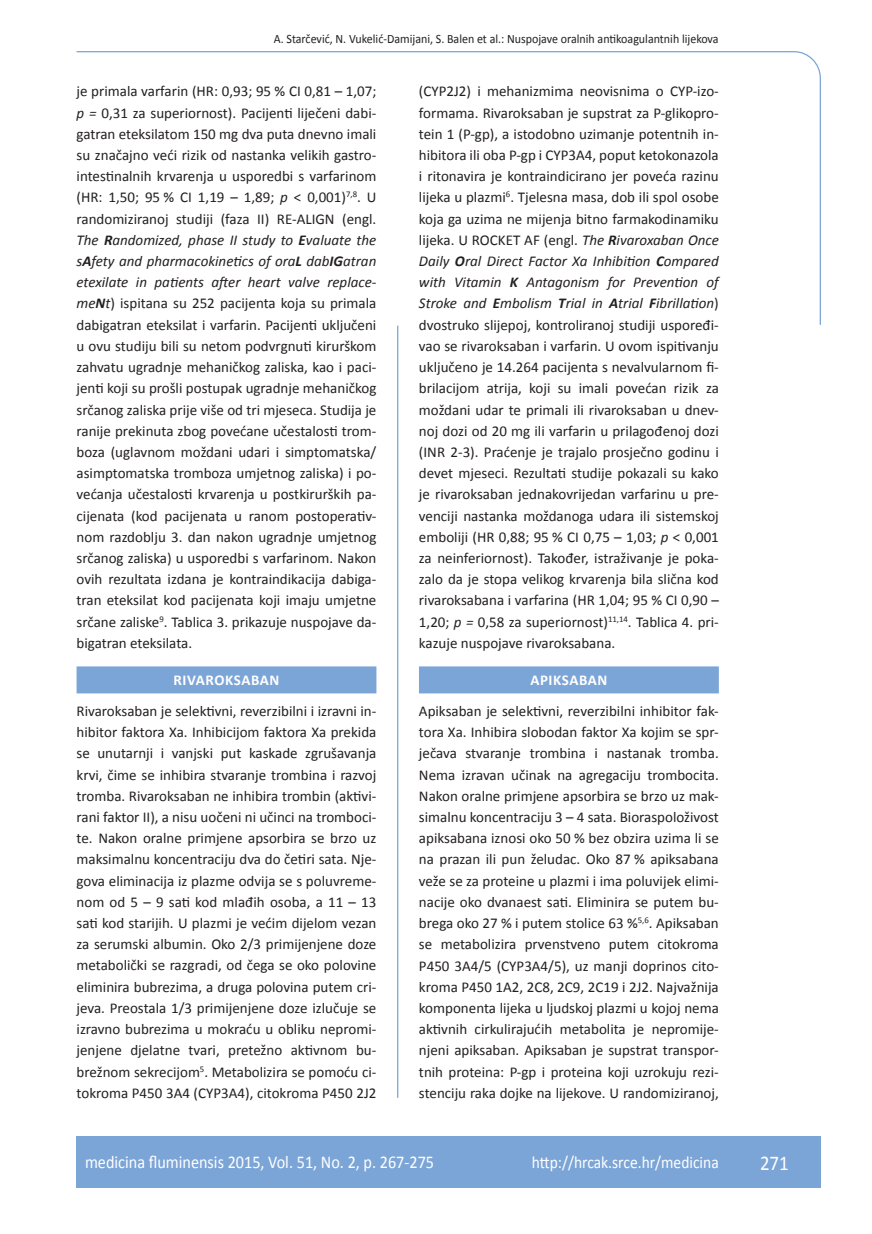
<style>
.page{position:relative;width:872px;height:1234px;background:#fff}
.page>*{position:absolute;margin:0;border:0;box-sizing:border-box;transform-origin:0 0}
.t1{font:21px "Calibri";color:#fff;scale:.9 1}
.t2{font:18px "Calibri";color:#fff;scale:.9 1}
.t3{font:17.25px "Calibri";color:#fff;scale:.9 1}
.t4{font:15px/21.1px "Calibri";color:#231f20;text-align:justify}
.t5{font:700 15px "Calibri";letter-spacing:.04em;color:#fff}
.t6{font:12.75px "Calibri";color:#231f20;scale:.94 1}
.s1{font-style:italic}
.s2{font-weight:700;font-style:italic}
</style>
<div class="page">
<svg style="left:76px;top:51px;width:745px;height:275px"></svg>
<hr style="left:397px;top:325px;width:1px;height:772px;background:#7ca5d7">
<div style="left:77px;top:1135px;width:744px;height:51px;background:#7ca5d7"></div>
<div style="left:77px;top:666px;width:299px;height:27px;background:#7ca5d7"></div>
<div style="left:419px;top:666px;width:300px;height:27px;background:#7ca5d7"></div>
<p class="t6" style="left:274px;top:30px;width:475px">A. Starčević, N. Vukelić-Damijani, S. Balen et al.: Nuspojave oralnih antikoagulantnih lijekova</p>
<p class="t4" style="left:77px;top:80px;width:301px">je primala varfarin (HR: 0,93; 95 % CI 0,81 – 1,07; <span class="s1">p =</span> 0,31 za superiornost). Pacijenti liječeni dabi&shy;gatran eteksilatom 150 mg dva puta dnevno imali su značajno veći rizik od nastanka velikih gastro&shy;intestinalnih krvarenja u usporedbi s varfarinom (HR: 1,50; 95 % CI 1,19 – 1,89; <span class="s1">p</span> &lt; 0,001)<sup>7,8</sup>. U randomiziranoj studiji (faza II) RE-ALIGN (engl.<br><span class="s1">The</span> <span class="s2">R</span><span class="s1">andomized, phase II study to</span> <span class="s2">E</span><span class="s1">valuate the s</span><span class="s2">A</span><span class="s1">fety and pharmacokinetics of ora</span><span class="s2">L</span> <span class="s1">dab</span><span class="s2">IG</span><span class="s1">atran etexilate in patients after heart valve replace&shy;me</span><span class="s2">N</span><span class="s1">t</span>) ispitana su 252 pacijenta koja su primala dabigatran eteksilat i varfarin. Pacijenti uključeni u ovu studiju bili su netom podvrgnuti kirurškom zahvatu ugradnje mehaničkog zaliska, kao i paci&shy;jenti koji su prošli postupak ugradnje mehaničkog srčanog zaliska prije više od tri mjeseca. Studija je ranije prekinuta zbog povećane učestalosti trom&shy;boza (uglavnom moždani udari i simptomatska/ asimptomatska tromboza umjetnog zaliska) i po&shy;većanja učestalosti krvarenja u postkirurških pa&shy;cijenata (kod pacijenata u ranom postoperativ&shy;nom razdoblju 3. dan nakon ugradnje umjetnog srčanog zaliska) u usporedbi s varfarinom. Nakon ovih rezultata izdana je kontraindikacija dabiga&shy;tran eteksilat kod pacijenata koji imaju umjetne srčane zaliske<sup>9</sup>. Tablica 3. prikazuje nuspojave da&shy;bigatran eteksilata.</p>
<p class="t5" style="left:174px;top:670px;width:107px">RIVAROKSABAN</p>
<p class="t4" style="left:77px;top:699px;width:301px">Rivaroksaban je selektivni, reverzibilni i izravni in&shy;hibitor faktora Xa. Inhibicijom faktora Xa prekida se unutarnji i vanjski put kaskade zgrušavanja krvi, čime se inhibira stvaranje trombina i razvoj tromba. Rivaroksaban ne inhibira trombin (aktivi&shy;rani faktor II), a nisu uočeni ni učinci na tromboci&shy;te. Nakon oralne primjene apsorbira se brzo uz maksimalnu koncentraciju dva do četiri sata. Nje&shy;gova eliminacija iz plazme odvija se s poluvreme&shy;nom od 5 – 9 sati kod mlađih osoba, a 11 – 13 sati kod starijih. U plazmi je većim dijelom vezan za serumski albumin. Oko 2/3 primijenjene doze metabolički se razgradi, od čega se oko polovine eliminira bubrezima, a druga polovina putem cri&shy;jeva. Preostala 1/3 primijenjene doze izlučuje se izravno bubrezima u mokraću u obliku nepromi&shy;jenjene djelatne tvari, pretežno aktivnom bu&shy;brežnom sekrecijom<sup>5</sup>. Metabolizira se pomoću ci&shy;tokroma P450 3A4 (CYP3A4), citokroma P450 2J2</p>
<p class="t4" style="left:419px;top:80px;width:301px">(CYP2J2) i mehanizmima neovisnima o CYP-izo&shy;formama. Rivaroksaban je supstrat za P-glikopro&shy;tein 1 (P-gp), a istodobno uzimanje potentnih in&shy;hibitora ili oba P-gp i CYP3A4, poput ketokonazola i ritonavira je kontraindicirano jer poveća razinu lijeka u plazmi<sup>6</sup>. Tjelesna masa, dob ili spol osobe koja ga uzima ne mijenja bitno farmakodinamiku lijeka. U ROCKET AF (engl. <span class="s1">The</span> <span class="s2">R</span><span class="s1">ivaroxaban Once Daily</span> <span class="s2">O</span><span class="s1">ral Direct Factor Xa Inhibition</span> <span class="s2">C</span><span class="s1">ompared with Vitamin</span> <span class="s2">K</span> <span class="s1">Antagonism for Prevention of Stroke and</span> <span class="s2">E</span><span class="s1">mbolism</span> <span class="s2">T</span><span class="s1">rial in</span> <span class="s2">A</span><span class="s1">trial</span> <span class="s2">F</span><span class="s1">ibrillation</span>) dvostruko slijepoj, kontroliranoj studiji uspoređi&shy;vao se rivaroksaban i varfarin. U ovom ispitivanju uključeno je 14.264 pacijenta s nevalvularnom fi&shy;brilacijom atrija, koji su imali povećan rizik za moždani udar te primali ili rivaroksaban u dnev&shy;noj dozi od 20 mg ili varfarin u prilagođenoj dozi (INR 2-3). Praćenje je trajalo prosječno godinu i devet mjeseci. Rezultati studije pokazali su kako je rivaroksaban jednakovrijedan varfarinu u pre&shy;venciji nastanka moždanoga udara ili sistemskoj emboliji (HR 0,88; 95 % CI 0,75 – 1,03; <span class="s1">p</span> &lt; 0,001 za neinferiornost). Također, istraživanje je poka&shy;zalo da je stopa velikog krvarenja bila slična kod rivaroksabana i varfarina (HR 1,04; 95 % CI 0,90 – 1,20; <span class="s1">p =</span> 0,58 za superiornost)<sup>11,14</sup>. Tablica 4. pri&shy;kazuje nuspojave rivaroksabana.</p>
<p class="t5" style="left:530px;top:670px;width:79px">APIKSABAN</p>
<p class="t4" style="left:419px;top:699px;width:301px">Apiksaban je selektivni, reverzibilni inhibitor fak&shy;tora Xa. Inhibira slobodan faktor Xa kojim se spr&shy;ječava stvaranje trombina i nastanak tromba.<br>Nema izravan učinak na agregaciju trombocita.<br>Nakon oralne primjene apsorbira se brzo uz mak&shy;simalnu koncentraciju 3 – 4 sata. Bioraspoloživost apiksabana iznosi oko 50 % bez obzira uzima li se na prazan ili pun želudac. Oko 87 % apiksabana veže se za proteine u plazmi i ima poluvijek elimi&shy;nacije oko dvanaest sati. Eliminira se putem bu&shy;brega oko 27 % i putem stolice 63 %<sup>5,6</sup>. Apiksaban se metabolizira prvenstveno putem citokroma P450 3A4/5 (CYP3A4/5), uz manji doprinos cito&shy;kroma P450 1A2, 2C8, 2C9, 2C19 i 2J2. Najvažnija komponenta lijeka u ljudskoj plazmi u kojoj nema aktivnih cirkulirajućih metabolita je nepromije&shy;njeni apiksaban. Apiksaban je supstrat transpor&shy;tnih proteina: P-gp i proteina koji uzrokuju rezi&shy;stenciju raka dojke na lijekove. U randomiziranoj,</p>
<p class="t2" style="left:85px;top:1150px;width:389px">medicina fluminensis 2015, Vol. 51, No. 2, p. 267-275</p>
<p class="t3" style="left:532px;top:1151px;width:209px">http://hrcak.srce.hr/medicina</p>
<h1 class="t1" style="left:760px;top:1149px;width:33px">271</h1>
</div>
